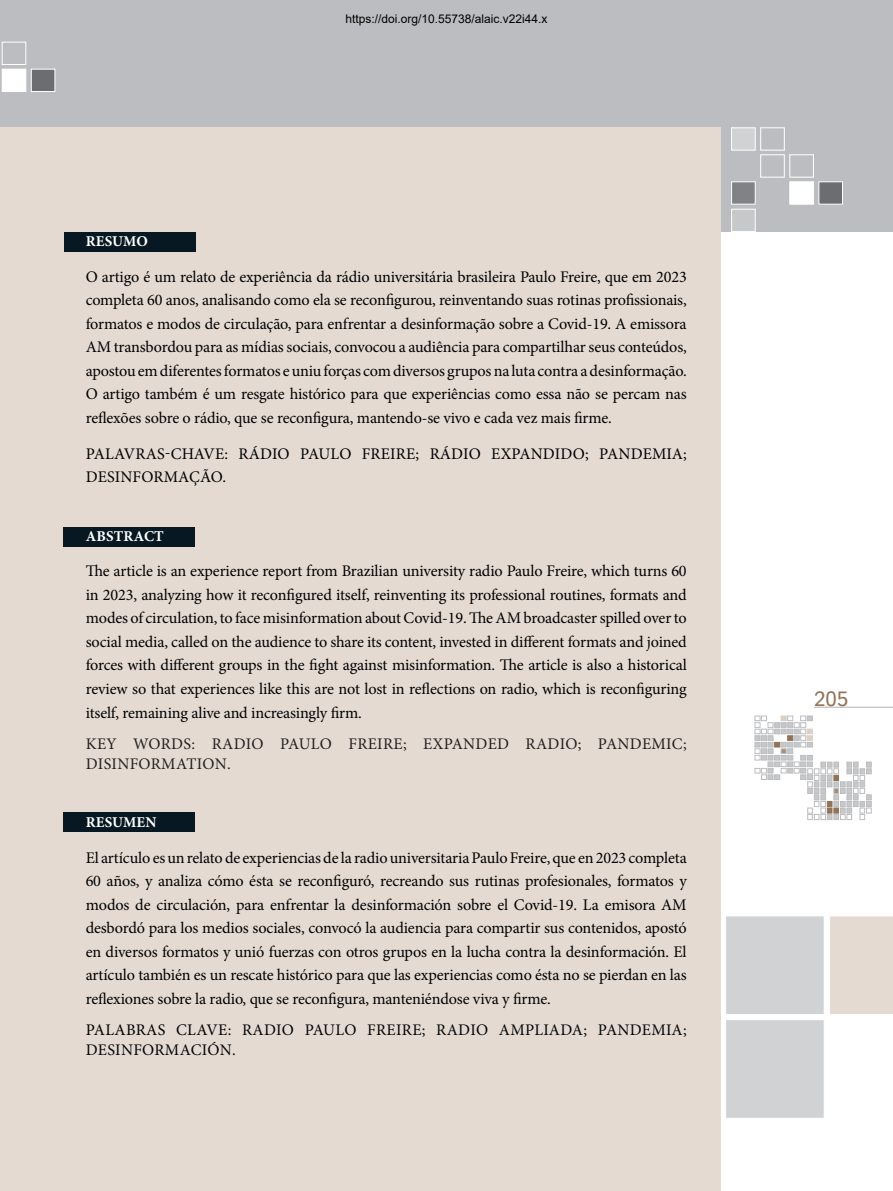
<style>
.page{position:relative;width:893px;height:1191px;background:#fff}
.page>*{position:absolute;margin:0;border:0;box-sizing:border-box;transform-origin:0 0}
.t1{font:21px "Istok Web";color:#927358}
.t2{font:16.2px/23.5px "Minion Pro";letter-spacing:-.01em;color:#000001;text-align:justify}
.t3{font:16.2px/23.5px "Minion Pro";letter-spacing:.01em;color:#000001}
.t4{font:16.2px/19.5px "Minion Pro";letter-spacing:.02em;color:#030508}
.t5{font:16.2px/19.5px "Minion Pro";letter-spacing:.02em;color:#231f20}
.t6{font:700 15px "Minion Pro";letter-spacing:.01em;color:#fff}
.t7{font:12px "Arial";color:#000}
.s1{color:#000001}
</style>
<div class="page">
<svg style="left:755px;top:716px;width:116px;height:103px"></svg>
<hr style="left:814px;top:707px;width:79px;height:1px;background:#b2b3b7">
<div style="left:0;top:0;width:893px;height:232px;background:#bcbdc0"></div>
<div style="left:725px;top:915px;width:100px;height:100px;background:#d1d2d4;border:1px solid #fff"></div>
<div style="left:830px;top:916px;width:63px;height:98px;background:#e4dad1"></div>
<div style="left:731px;top:182px;width:24px;height:22px;background:#808285"></div>
<div style="left:790px;top:182px;width:24px;height:22px;background:#fff"></div>
<div style="left:819px;top:182px;width:24px;height:22px;background:#6c6d70"></div>
<div style="left:760px;top:155px;width:24px;height:22px;border:1px solid #fff"></div>
<div style="left:790px;top:155px;width:24px;height:22px;border:1px solid #fff"></div>
<div style="left:731px;top:128px;width:24px;height:22px;background:#d1d2d4;border:1px solid #fff"></div>
<div style="left:760px;top:128px;width:24px;height:22px;border:1px solid #fff"></div>
<div style="left:731px;top:209px;width:24px;height:23px;background:#c7c8ca;border:1px solid #fff"></div>
<div style="left:2px;top:69px;width:24px;height:23px;background:#fff"></div>
<div style="left:31px;top:69px;width:24px;height:23px;background:#6c6d70;border:1px solid #fff"></div>
<div style="left:2px;top:42px;width:24px;height:23px;border:1px solid #fff"></div>
<div style="left:725px;top:1019px;width:100px;height:99px;background:#d1d2d4;border:1px solid #fff"></div>
<div style="left:0;top:128px;width:721px;height:1063px;background:#e4dad1"></div>
<div style="left:64px;top:232px;width:131px;height:19px;background:#071822"></div>
<div style="left:63px;top:527px;width:131px;height:20px;background:#071822"></div>
<div style="left:63px;top:812px;width:131px;height:20px;background:#071822"></div>
<p class="t7" style="left:345px;top:11px;width:204px">https://doi.org/10.55738/alaic.v22i44.x</p>
<p class="t6" style="left:86px;top:231px;width:64px">RESUMO</p>
<p class="t2" style="left:86px;top:265px;width:603px">O artigo é um relato de experiência da rádio universitária brasileira Paulo Freire, que em 2023 completa 60 anos, analisando como ela se reconfigurou, reinventando suas rotinas profissionais, formatos e modos de circulação, para enfrentar a desinformação sobre a Covid-19. A emissora AM transbordou para as mídias sociais, convocou a audiência para compartilhar seus conteúdos, apostou em diferentes formatos e uniu forças com diversos grupos na luta contra a desinformação.<br>O artigo também é um resgate histórico para que experiências como essa não se percam nas reflexões sobre o rádio, que se reconfigura, mantendo-se vivo e cada vez mais firme.</p>
<p class="t3" style="left:86px;top:441px;width:602px">PALAVRAS-CHAVE: RÁDIO PAULO FREIRE; RÁDIO EXPANDIDO; PANDEMIA;<br>DESINFORMAÇÃO.</p>
<p class="t6" style="left:86px;top:525px;width:80px">ABSTRACT</p>
<p class="t2" style="left:86px;top:559px;width:603px">The article is an experience report from Brazilian university radio Paulo Freire, which turns 60 in 2023, analyzing how it reconfigured itself, reinventing its professional routines, formats and modes of circulation, to face misinformation about Covid-19. The AM broadcaster spilled over to social media, called on the audience to share its content, invested in different formats and joined forces with different groups in the fight against misinformation. The article is also a historical review so that experiences like this are not lost in reflections on radio, which is reconfiguring itself, remaining alive and increasingly firm.</p>
<p class="t5" style="left:86px;top:734px;width:602px">KEY WORDS: RADIO PAULO FREIRE; EXPANDED RADIO; PANDEMIC;<br>DISINFORMATION.</p>
<p class="t6" style="left:86px;top:811px;width:72px">RESUMEN</p>
<p class="t2" style="left:86px;top:845px;width:603px">El artículo es un relato de experiencias de la radio universitaria Paulo Freire, que en 2023 completa 60 años, y analiza cómo ésta se reconfiguró, recreando sus rutinas profesionales, formatos y modos de circulación, para enfrentar la desinformación sobre el Covid-19. La emisora AM desbordó para los medios sociales, convocó la audiencia para compartir sus contenidos, apostó en diversos formatos y unió fuerzas con otros grupos en la lucha contra la desinformación. El artículo también es un rescate histórico para que las experiencias como ésta no se pierdan en las reflexiones sobre la radio, que se reconfigura, manteniéndose viva y firme.</p>
<p class="t4" style="left:86px;top:1020px;width:602px"><span class="s1">PALABRAS CLAVE:</span> RADIO PAULO FREIRE; RADIO AMPLIADA; PANDEMIA;<br>DESINFORMACIÓN.</p>
<p class="t1" style="left:814px;top:685px;width:36px">205</p>
</div>
